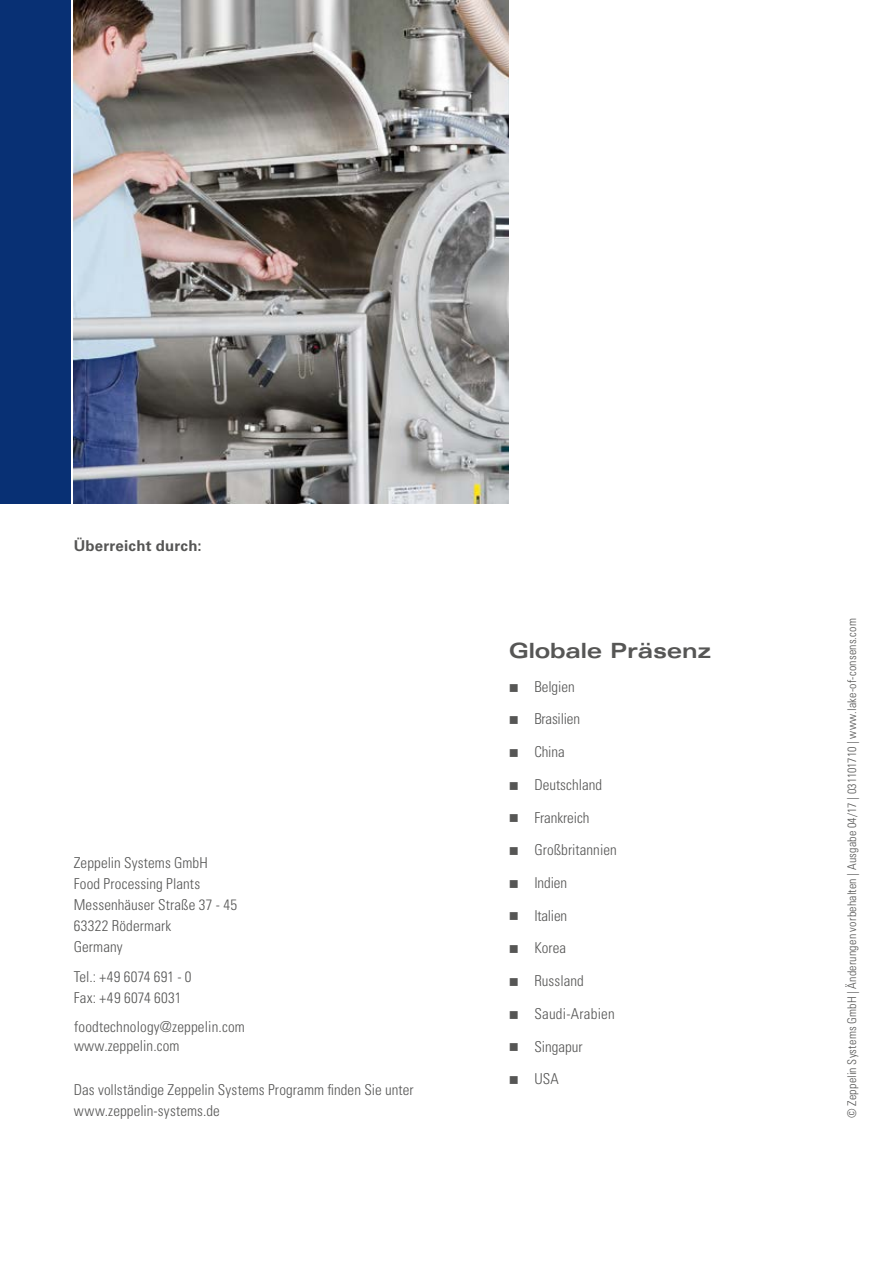
<style>
.page{position:relative;width:893px;height:1263px;background:#fff}
.page>*{position:absolute;margin:0;border:0;box-sizing:border-box;transform-origin:0 0}
.t1{font:700 expanded 21px "Univers LT Std";letter-spacing:-.01em;color:#565655}
.t2{font:300 condensed 15px/21px "Univers LT Std";letter-spacing:.005em;color:#565655}
.t3{font:300 condensed 15px "Univers LT Std";letter-spacing:-.015em;color:#565655}
.t4{font:700 15px "Univers LT Std";letter-spacing:.015em;color:#565655}
.t5{font:300 condensed 12px "Univers LT Std";letter-spacing:.015em;color:#565655}
</style>
<div class="page">
<div style="left:0;top:0;width:71px;height:503px;background:#083074"></div>
<img style="left:74px;top:0;width:435px;height:503px">
<p class="t4" style="left:74px;top:537px;width:129px">Überreicht durch:</p>
<p class="t2" style="left:74px;top:853px;width:165px">Zeppelin Systems GmbH<br>Food Processing Plants<br>Messenhäuser Straße 37 - 45<br>63322 Rödermark<br>Germany</p>
<p class="t2" style="left:74px;top:966px;width:119px">Tel.: +49 6074 691 - 0<br>Fax: +49 6074 6031</p>
<p class="t2" style="left:74px;top:1018px;width:172px;line-height:18.9px">foodtechnology@zeppelin.com www.zeppelin.com</p>
<p class="t2" style="left:74px;top:1080px;width:342px">Das vollständige Zeppelin Systems Programm finden Sie unter www.zeppelin-systems.de</p>
<h1 class="t1" style="left:509px;top:638px;width:204px">Globale Präsenz</h1>
<p class="t2" style="left:509px;top:676px;width:67px">■ Belgien</p>
<p class="t3" style="left:509px;top:710px;width:73px">■ Brasilien</p>
<p class="t2" style="left:509px;top:741px;width:57px">■ China</p>
<p class="t2" style="left:509px;top:774px;width:95px">■ Deutschland</p>
<p class="t2" style="left:509px;top:807px;width:82px">■ Frankreich</p>
<p class="t2" style="left:509px;top:839px;width:109px">■ Großbritannien</p>
<p class="t2" style="left:509px;top:872px;width:60px">■ Indien</p>
<p class="t3" style="left:509px;top:906px;width:60px">■ Italien</p>
<p class="t2" style="left:509px;top:938px;width:59px">■ Korea</p>
<p class="t2" style="left:509px;top:970px;width:76px">■ Russland</p>
<p class="t2" style="left:509px;top:1003px;width:108px">■ Saudi-Arabien</p>
<p class="t2" style="left:509px;top:1036px;width:75px">■ Singapur</p>
<p class="t2" style="left:509px;top:1068px;width:51px">■ USA</p>
<p class="t5" style="left:844px;top:1118px;width:501px;rotate:-90deg">© Zeppelin Systems GmbH | Änderungen vorbehalten | Ausgabe 04/17 | 031101710 | www.lake-of-consens.com</p>
</div>
